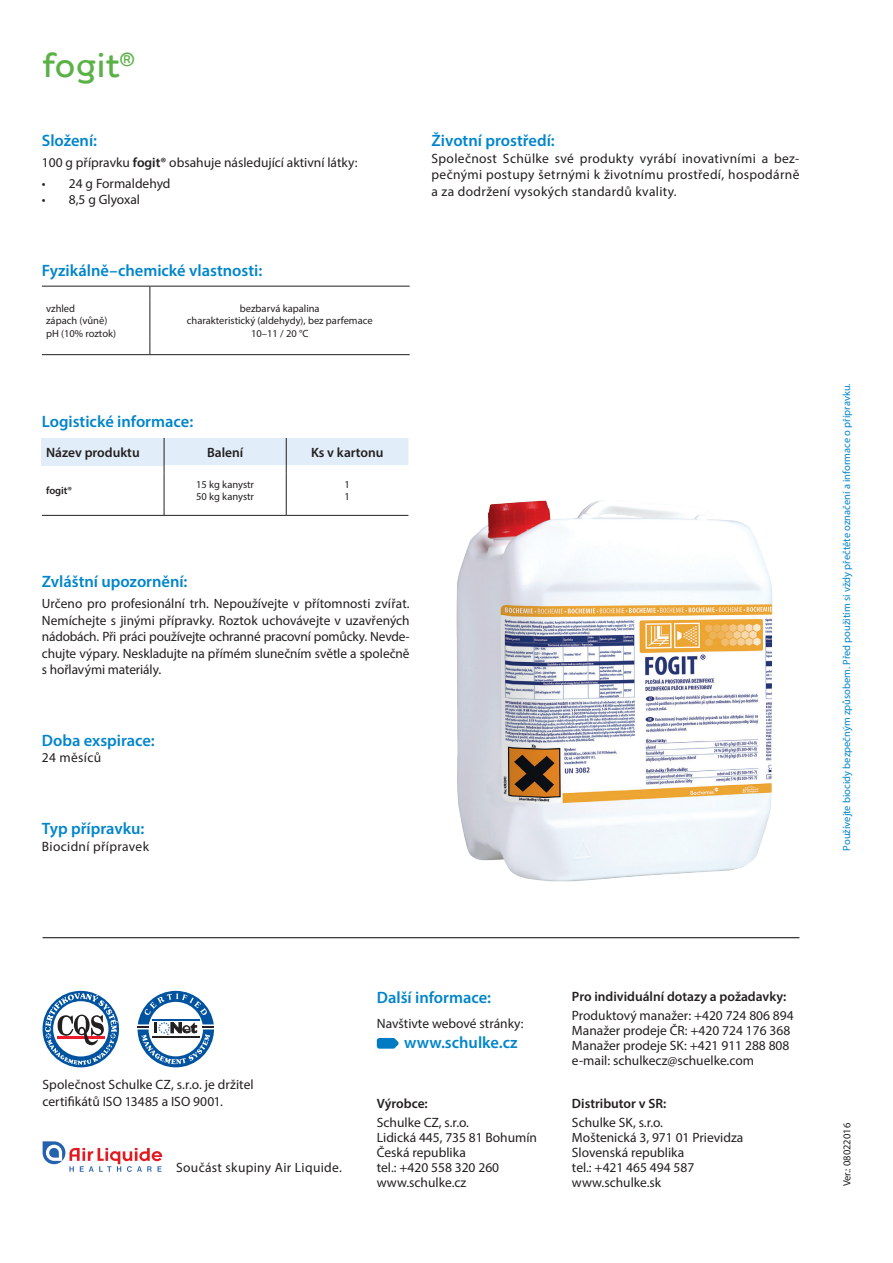
<style>
.page{position:relative;width:893px;height:1263px;background:#fff}
.page>*{position:absolute;margin:0;border:0;box-sizing:border-box;transform-origin:0 0}
.t1{font:33px "Co Text";color:#5ab146}
.t2{font:600 16.5px "Myriad Pro";color:#0085cb}
.t3{font:13.5px/15px "Myriad Pro";color:#231f20}
.t4{font:600 13.5px "Myriad Pro";color:#231f20}
.t5{font:13.5px "Myriad Pro";letter-spacing:.025em;color:#231f20}
.t6{font:10.5px/12.6px "Myriad Pro";color:#231f20}
.t7{font:10.5px "Myriad Pro";color:#0085cb}
.t8{font:600 10.5px "Myriad Pro";color:#231f20}
.s1{font-weight:600}
</style>
<div class="page">
<hr style="left:43px;top:937px;width:756px;height:1px;background:#231f20">
<div style="left:42px;top:438px;width:122px;height:27px;background:#e1edf8"></div>
<svg style="left:164px;top:438px;width:244px;height:36px"></svg>
<hr style="left:164px;top:474px;width:1px;height:33px;background:#231f20">
<hr style="left:286px;top:474px;width:1px;height:33px;background:#231f20">
<hr style="left:42px;top:515px;width:122px;height:1px;background:#231f20">
<hr style="left:164px;top:515px;width:122px;height:1px;background:#231f20">
<hr style="left:286px;top:515px;width:122px;height:1px;background:#231f20">
<svg style="left:150px;top:287px;width:1px;height:13px"></svg>
<hr style="left:150px;top:300px;width:1px;height:41px;background:#231f20">
<svg style="left:150px;top:341px;width:1px;height:13px"></svg>
<hr style="left:42px;top:354px;width:108px;height:1px;background:#231f20">
<hr style="left:150px;top:354px;width:260px;height:1px;background:#231f20">
<hr style="left:42px;top:286px;width:108px;height:1px;background:#231f20">
<hr style="left:150px;top:286px;width:260px;height:1px;background:#231f20">
<img style="left:456px;top:500px;width:317px;height:382px">
<svg style="left:45px;top:993px;width:73px;height:72px"></svg>
<svg style="left:138px;top:991px;width:76px;height:76px"></svg>
<hr style="left:152px;top:1019px;width:48px;height:2px;background:#0153a0">
<hr style="left:152px;top:1036px;width:48px;height:1px;background:#231f20">
<svg style="left:377px;top:1038px;width:22px;height:11px"></svg>
<svg style="left:43px;top:1141px;width:119px;height:31px"></svg>
<h1 class="t1" style="left:43px;top:46px;width:94px">fogit<sup>®</sup></h1>
<p class="t2" style="left:42px;top:130px;width:57px">Složení:</p>
<p class="t3" style="left:42px;top:155px;width:317px">100 g přípravku <span class="s1">fogit®</span> obsahuje následující aktivní látky:</p>
<p class="t3" style="left:42px;top:176px;width:130px">• 24 g Formaldehyd</p>
<p class="t3" style="left:42px;top:192px;width:100px">• 8,5 g Glyoxal</p>
<p class="t2" style="left:42px;top:260px;width:222px">Fyzikálně–chemické vlastnosti:</p>
<p class="t6" style="left:46px;top:302px;width:71px">vzhled<br>zápach (vůně) pH (10% roztok)</p>
<p class="t6" style="left:187px;top:302px;width:187px;text-align:center">bezbarvá kapalina<br>charakteristický (aldehydy), bez parfemace<br>10–11 / 20 °C</p>
<p class="t2" style="left:432px;top:130px;width:125px">Životní prostředí:</p>
<p class="t3" style="left:432px;top:150px;width:369px;line-height:16.5px;text-align:justify">Společnost Schülke své produkty vyrábí inovativními a bez&shy;pečnými postupy šetrnými k životnímu prostředí, hospodárně a za dodržení vysokých standardů kvality.</p>
<p class="t2" style="left:42px;top:411px;width:153px">Logistické informace:</p>
<p class="t4" style="left:46px;top:443px;width:95px">Název produktu</p>
<p class="t4" style="left:207px;top:443px;width:38px">Balení</p>
<p class="t4" style="left:311px;top:443px;width:74px">Ks v kartonu</p>
<p class="t8" style="left:46px;top:484px;width:28px">fogit®</p>
<p class="t6" style="left:196px;top:478px;width:59px">15 kg kanystr<br>50 kg kanystr</p>
<p class="t6" style="left:345px;top:478px;width:7px">1<br>1</p>
<p class="t2" style="left:42px;top:571px;width:147px">Zvláštní upozornění:</p>
<p class="t3" style="left:42px;top:595px;width:369px;line-height:16.5px;text-align:justify">Určeno pro profesionální trh. Nepoužívejte v přítomnosti zvířat.<br>Nemíchejte s jinými přípravky. Roztok uchovávejte v uzavřených nádobách. Při práci používejte ochranné pracovní pomůcky. Nevde&shy;chujte výpary. Neskladujte na přímém slunečním světle a společně s hořlavými materiály.</p>
<p class="t2" style="left:42px;top:730px;width:114px">Doba exspirace:</p>
<p class="t5" style="left:42px;top:749px;width:61px">24 měsíců</p>
<p class="t2" style="left:42px;top:818px;width:104px">Typ přípravku:</p>
<p class="t5" style="left:42px;top:838px;width:109px">Biocidní přípravek</p>
<p class="t7" style="left:840px;top:850px;width:469px;rotate:-90deg">Používejte biocidy bezpečným způsobem. Před použitím si vždy přečtěte označení a informace o přípravku.</p>
<p class="t3" style="left:43px;top:1076px;width:213px;line-height:16.5px">Společnost Schulke CZ, s.r.o. je držitel certifikátů ISO 13485 a ISO 9001.</p>
<p class="t5" style="left:176px;top:1159px;width:167px">Součást skupiny Air Liquide.</p>
<p class="t2" style="left:377px;top:987px;width:116px">Další informace:</p>
<p class="t3" style="left:377px;top:1016px;width:148px">Navštivte webové stránky:</p>
<p class="t2" style="left:404px;top:1032px;width:115px">www.schulke.cz</p>
<p class="t4" style="left:377px;top:1095px;width:53px">Výrobce:</p>
<p class="t3" style="left:377px;top:1115px;width:162px">Schulke CZ, s.r.o.<br>Lidická 445, 735 81 Bohumín<br>Česká republika<br>tel.: +420 558 320 260 www.schulke.cz</p>
<p class="t4" style="left:572px;top:988px;width:216px">Pro individuální dotazy a požadavky:</p>
<p class="t3" style="left:572px;top:1008px;width:223px">Produktový manažer: +420 724 806 894<br>Manažer prodeje ČR: +420 724 176 368<br>Manažer prodeje SK: +421 911 288 808 e-mail: schulkecz@schuelke.com</p>
<p class="t4" style="left:572px;top:1095px;width:96px">Distributor v SR:</p>
<p class="t3" style="left:572px;top:1115px;width:173px">Schulke SK, s.r.o.<br>Moštenická 3, 971 01 Prievidza<br>Slovenská republika<br>tel.: +421 465 494 587 www.schulke.sk</p>
<p class="t6" style="left:840px;top:1186px;width:65px;rotate:-90deg">Ver.: 08022016</p>
</div>
